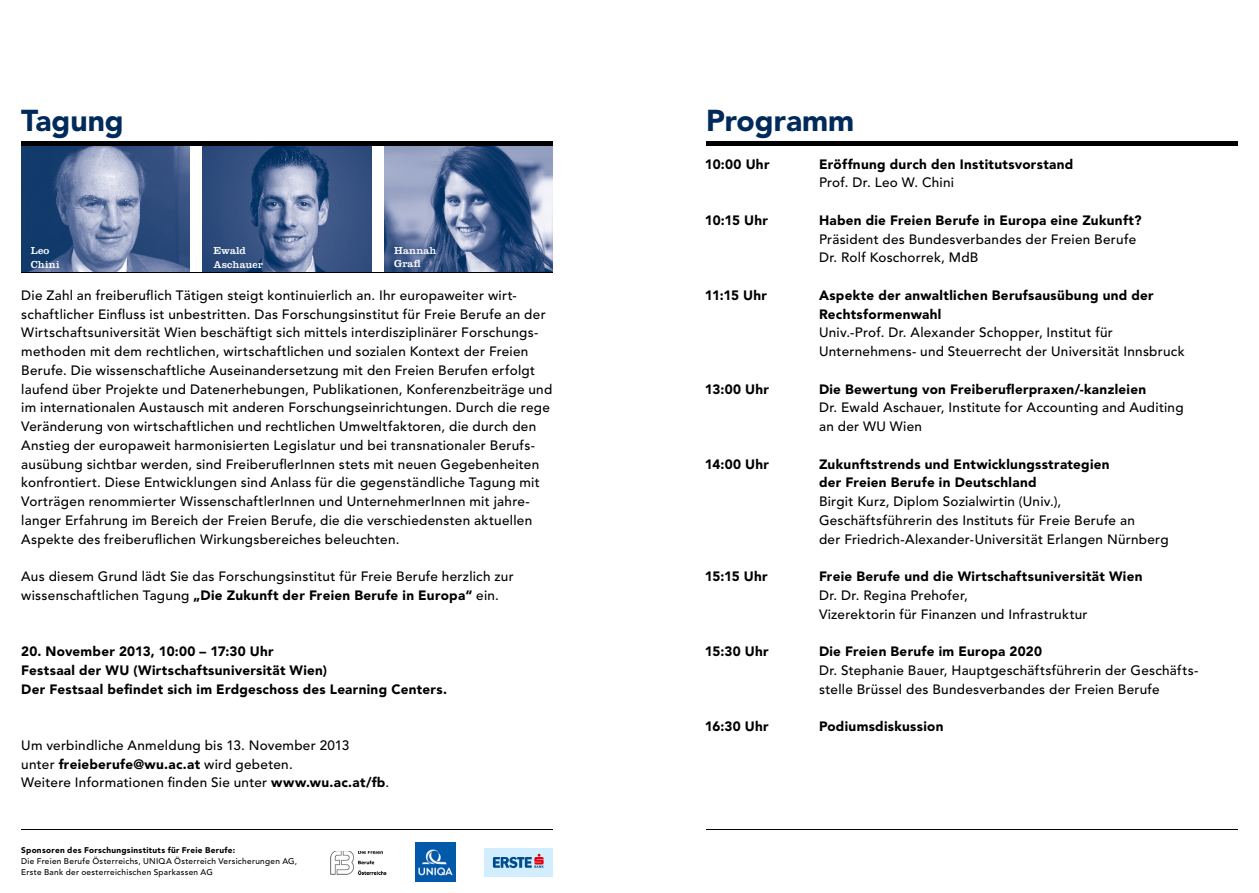
<style>
.page{position:relative;width:1259px;height:893px;background:#fff}
.page>*{position:absolute;margin:0;border:0;box-sizing:border-box;transform-origin:0 0}
.t1{font:900 30px "Avenir LT Std";color:#002a5b}
.t2{font:500 13.5px/18.8px "Avenir LT Std";letter-spacing:.02em;color:#000}
.t3{font:900 13.5px/18.8px "Avenir LT Std";letter-spacing:.02em;color:#000}
.t4{font:10.5px/13.5px "Clarendon LT Std";letter-spacing:.015em;color:#fff}
.t5{font:500 8.25px/11.2px "Avenir LT Std";letter-spacing:.035em;color:#000}
.t6{font:900 8.25px "Avenir LT Std";letter-spacing:.035em;color:#000}
.s1{font-weight:900}
</style>
<div class="page">
<img style="left:21px;top:146px;width:169px;height:126px">
<img style="left:203px;top:146px;width:168px;height:126px">
<img style="left:384px;top:146px;width:169px;height:126px">
<div style="left:21px;top:141px;width:532px;height:5px;background:#000"></div>
<hr style="left:21px;top:272px;width:532px;height:1px;background:#000">
<hr style="left:21px;top:829px;width:532px;height:1px;background:#000">
<div style="left:706px;top:141px;width:531px;height:5px;background:#000"></div>
<hr style="left:706px;top:829px;width:531px;height:1px;background:#000">
<div style="left:484px;top:848px;width:68px;height:29px;background:#d2edfe"></div>
<svg style="left:493px;top:854px;width:51px;height:14px"></svg>
<img style="left:416px;top:842px;width:39px;height:40px">
<img style="left:331px;top:851px;width:55px;height:24px">
<h1 class="t1" style="left:21px;top:102px;width:104px">tagung</h1>
<h1 class="t1" style="left:706px;top:102px;width:150px">Programm</h1>
<p class="t4" style="left:31px;top:244px;width:30px">Leo<br>Chini</p>
<p class="t4" style="left:213px;top:244px;width:51px">Ewald<br>Aschauer</p>
<p class="t4" style="left:394px;top:243px;width:44px">Hannah<br>Grafl</p>
<p class="t2" style="left:21px;top:286px;width:532px">Die Zahl an freiberuflich Tätigen steigt kontinuierlich an. Ihr europaweiter wirt&shy;schaftlicher Einfluss ist unbestritten. Das Forschungsinstitut für Freie Berufe an der Wirtschaftsuniversität Wien beschäftigt sich mittels interdisziplinärer Forschungs&shy;methoden mit dem rechtlichen, wirtschaftlichen und sozialen Kontext der Freien Berufe. Die wissenschaftliche Auseinandersetzung mit den Freien Berufen erfolgt laufend über Projekte und Datenerhebungen, Publikationen, Konferenzbeiträge und im internationalen Austausch mit anderen Forschungseinrichtungen. Durch die rege Veränderung von wirtschaftlichen und rechtlichen Umweltfaktoren, die durch den Anstieg der europaweit harmonisierten Legislatur und bei transnationaler Berufs&shy;ausübung sichtbar werden, sind FreiberuflerInnen stets mit neuen Gegebenheiten konfrontiert. Diese Entwicklungen sind Anlass für die gegenständliche Tagung mit Vorträgen renommierter WissenschaftlerInnen und UnternehmerInnen mit jahre&shy;langer Erfahrung im Bereich der Freien Berufe, die die verschiedensten aktuellen Aspekte des freiberuflichen Wirkungsbereiches beleuchten.</p>
<p class="t2" style="left:21px;top:567px;width:494px">Aus diesem Grund lädt Sie das Forschungsinstitut für Freie Berufe herzlich zur wissenschaftlichen Tagung <span class="s1">„Die Zukunft der Freien Berufe in Europa“</span> ein.</p>
<p class="t3" style="left:21px;top:642px;width:427px">20. november 2013, 10:00 – 17:30 Uhr<br>Festsaal der WU (Wirtschaftsuniversität Wien)<br>Der Festsaal befindet sich im Erdgeschoss des Learning Centers.</p>
<p class="t2" style="left:21px;top:736px;width:369px">Um verbindliche Anmeldung bis 13. November 2013<br>unter <span class="s1">freieberufe@wu.ac.at</span> wird gebeten.<br>Weitere Informationen finden Sie unter <span class="s1">www.wu.ac.at/fb</span>.</p>
<p class="t6" style="left:21px;top:845px;width:215px">sponsoren des Forschungsinstituts für Freie Berufe:</p>
<p class="t5" style="left:21px;top:856px;width:277px">Die Freien Berufe Österreichs, UNIQA Österreich Versicherungen AG,<br>Erste Bank der oesterreichischen Sparkassen AG</p>
<p class="t3" style="left:705px;top:154px;width:66px">10:00 Uhr</p>
<p class="t3" style="left:819px;top:154px;width:256px">Eröffnung durch den Institutsvorstand</p>
<p class="t2" style="left:819px;top:174px;width:136px">Prof. Dr. Leo W. Chini</p>
<p class="t3" style="left:705px;top:211px;width:65px">10:15 Uhr</p>
<p class="t3" style="left:819px;top:211px;width:324px">Haben die Freien Berufe in Europa eine Zukunft?</p>
<p class="t2" style="left:819px;top:230px;width:319px">Präsident des Bundesverbandes der Freien Berufe<br>Dr. Rolf Koschorrek, MdB</p>
<p class="t3" style="left:705px;top:286px;width:63px">11:15 Uhr</p>
<p class="t3" style="left:819px;top:286px;width:336px">aspekte der anwaltlichen Berufsausübung und der<br>Rechtsformenwahl</p>
<p class="t2" style="left:819px;top:324px;width:367px">Univ.-Prof. Dr. Alexander Schopper, Institut für<br>Unternehmens- und Steuerrecht der Universität Innsbruck</p>
<p class="t3" style="left:705px;top:379px;width:66px">13:00 Uhr</p>
<p class="t3" style="left:819px;top:379px;width:329px">Die Bewertung von Freiberuflerpraxen/-kanzleien</p>
<p class="t2" style="left:819px;top:399px;width:366px">Dr. Ewald Aschauer, Institute for Accounting and Auditing an der WU Wien</p>
<p class="t3" style="left:705px;top:454px;width:66px">14:00 Uhr</p>
<p class="t3" style="left:819px;top:454px;width:292px">Zukunftstrends und Entwicklungsstrategien der Freien Berufe in Deutschland</p>
<p class="t2" style="left:819px;top:492px;width:351px">Birgit Kurz, Diplom Sozialwirtin (Univ.),<br>Geschäftsführerin des Instituts für Freie Berufe an<br>der Friedrich-Alexander-Universität Erlangen Nürnberg</p>
<p class="t3" style="left:705px;top:567px;width:64px">15:15 Uhr</p>
<p class="t3" style="left:819px;top:567px;width:325px">Freie Berufe und die Wirtschaftsuniversität Wien</p>
<p class="t2" style="left:819px;top:586px;width:270px">Dr. Dr. Regina Prehofer,<br>Vizerektorin für Finanzen und Infrastruktur</p>
<p class="t3" style="left:705px;top:642px;width:65px">15:30 Uhr</p>
<p class="t3" style="left:819px;top:642px;width:224px">Die Freien Berufe im Europa 2020</p>
<p class="t2" style="left:819px;top:661px;width:381px">Dr. Stephanie Bauer, Hauptgeschäftsführerin der Geschäfts&shy;stelle Brüssel des Bundesverbandes der Freien Berufe</p>
<p class="t3" style="left:705px;top:717px;width:65px">16:30 Uhr</p>
<p class="t3" style="left:819px;top:717px;width:126px">Podiumsdiskussion</p>
</div>
